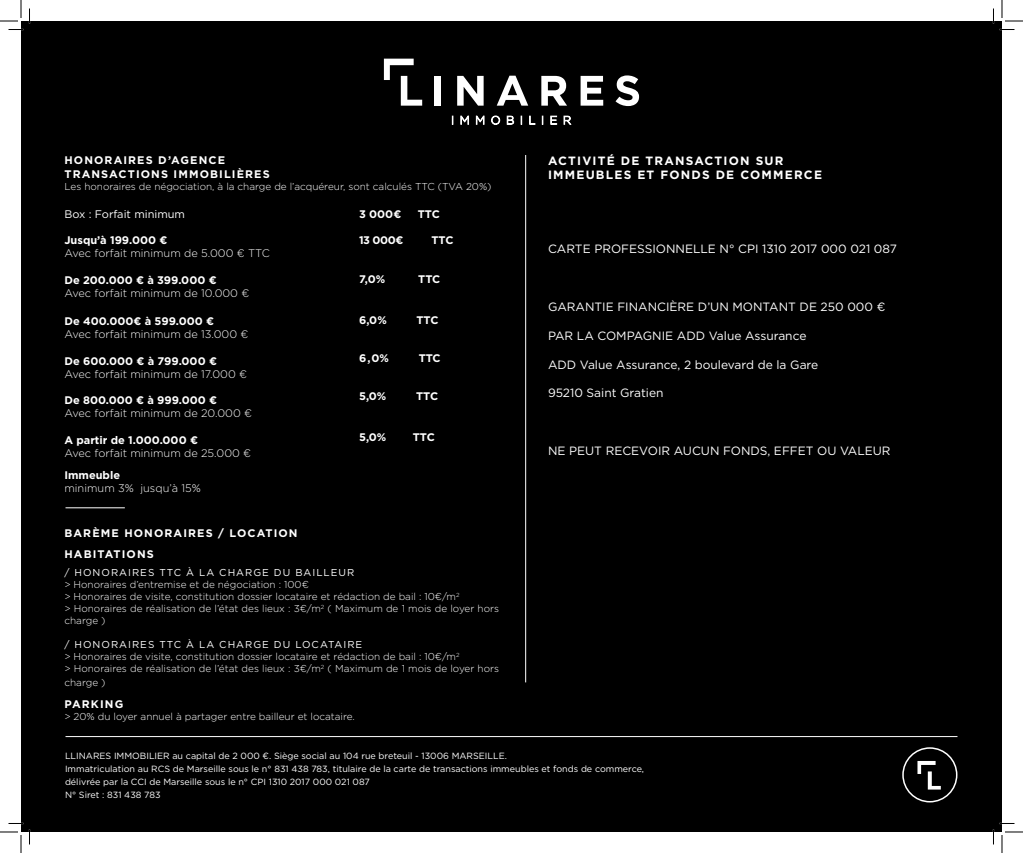
<style>
.page{position:relative;width:1023px;height:853px;background:#fff}
.page>*{position:absolute;margin:0;border:0;box-sizing:border-box;transform-origin:0 0}
.t1{font:12px "Gotham";color:#fff}
.t2{font:700 12px "Gotham";letter-spacing:.1em;color:#fff}
.t3{font:300 11px "Gotham";color:#fff}
.t4{font:700 11px "Gotham";color:#fff}
.t5{font:700 11px "Gotham";letter-spacing:.1em;color:#fff}
.t6{font:11px "Gotham";color:#fff}
.t7{font:300 10px/12px "Gotham";color:#fff}
.t8{font:10px "Gotham";letter-spacing:.1em;color:#fff}
.t9{font:9px "Gotham";color:#fff}
</style>
<div class="page">
<div style="left:21px;top:21px;width:981px;height:811px;background:#000"></div>
<svg style="left:461px;top:116px;width:8px;height:8px"></svg>
<svg style="left:476px;top:116px;width:8px;height:8px"></svg>
<svg style="left:491px;top:116px;width:9px;height:9px"></svg>
<svg style="left:507px;top:116px;width:7px;height:8px"></svg>
<svg style="left:529px;top:116px;width:6px;height:8px"></svg>
<svg style="left:550px;top:116px;width:7px;height:8px"></svg>
<svg style="left:564px;top:116px;width:7px;height:8px"></svg>
<svg style="left:384px;top:59px;width:38px;height:47px"></svg>
<div style="left:435px;top:76px;width:6px;height:30px;background:#fff"></div>
<svg style="left:457px;top:76px;width:27px;height:30px"></svg>
<svg style="left:541px;top:76px;width:26px;height:30px"></svg>
<svg style="left:580px;top:76px;width:23px;height:30px"></svg>
<svg style="left:615px;top:75px;width:24px;height:31px"></svg>
<svg style="left:497px;top:76px;width:31px;height:30px"></svg>
<hr style="left:525px;top:155px;width:1px;height:527px;background:#fff">
<hr style="left:66px;top:507px;width:59px;height:1px;background:#fff">
<hr style="left:66px;top:736px;width:891px;height:1px;background:#fff">
<div style="left:902px;top:747px;width:55px;height:55px;border:2px solid #fff;border-radius:50%"></div>
<svg style="left:917px;top:761px;width:24px;height:28px"></svg>
<svg style="left:0;top:0;width:30px;height:30px"></svg>
<svg style="left:0;top:823px;width:30px;height:30px"></svg>
<svg style="left:993px;top:0;width:30px;height:30px"></svg>
<svg style="left:993px;top:823px;width:30px;height:30px"></svg>
<p class="t5" style="left:64px;top:153px;width:162px">HONORAIRES D’AGENCE</p>
<p class="t5" style="left:64px;top:167px;width:207px">TRANSACTIONS IMMOBILIÈRES</p>
<p class="t7" style="left:64px;top:180px;width:429px">Les honoraires de négociation, à la charge de l’acquéreur, sont calculés TTC (TVA 20%)</p>
<p class="t6" style="left:64px;top:207px;width:122px">Box : Forfait minimum</p>
<p class="t4" style="left:64px;top:233px;width:104px">Jusqu’à 199.000 €</p>
<p class="t3" style="left:64px;top:246px;width:207px">Avec forfait minimum de 5.000 € TTC</p>
<p class="t4" style="left:64px;top:273px;width:154px">De 200.000 € à 399.000 €</p>
<p class="t3" style="left:64px;top:286px;width:186px">Avec forfait minimum de 10.000 €</p>
<p class="t4" style="left:64px;top:314px;width:151px">De 400.000€ à 599.000 €</p>
<p class="t3" style="left:64px;top:327px;width:185px">Avec forfait minimum de 13.000 €</p>
<p class="t4" style="left:64px;top:353px;width:154px">De 600.000 € à 799.000 €</p>
<p class="t3" style="left:64px;top:367px;width:184px">Avec forfait minimum de 17.000 €</p>
<p class="t4" style="left:64px;top:393px;width:154px">De 800.000 € à 999.000 €</p>
<p class="t3" style="left:64px;top:406px;width:189px">Avec forfait minimum de 20.000 €</p>
<p class="t4" style="left:64px;top:433px;width:135px">A partir de 1.000.000 €</p>
<p class="t3" style="left:64px;top:446px;width:188px">Avec forfait minimum de 25.000 €</p>
<p class="t4" style="left:64px;top:467px;width:57px">Immeuble</p>
<p class="t3" style="left:64px;top:481px;width:138px">minimum 3% jusqu’à 15%</p>
<p class="t5" style="left:64px;top:525px;width:235px">BARÈME HONORAIRES / LOCATION</p>
<p class="t5" style="left:64px;top:547px;width:91px">HABITATIONS</p>
<p class="t8" style="left:64px;top:566px;width:291px">/ HONORAIRES TTC À LA CHARGE DU BAILLEUR</p>
<p class="t7" style="left:64px;top:578px;width:246px">&gt; Honoraires d’entremise et de négociation : 100€</p>
<p class="t7" style="left:64px;top:590px;width:397px">&gt; Honoraires de visite, constitution dossier locataire et rédaction de bail : 10€/m<sup>2</sup></p>
<p class="t7" style="left:64px;top:602px;width:436px">&gt; Honoraires de réalisation de l’état des lieux : 3€/m<sup>2</sup> ( Maximum de 1 mois de loyer hors charge )</p>
<p class="t8" style="left:64px;top:638px;width:299px">/ HONORAIRES TTC À LA CHARGE DU LOCATAIRE</p>
<p class="t7" style="left:64px;top:650px;width:397px">&gt; Honoraires de visite, constitution dossier locataire et rédaction de bail : 10€/m<sup>2</sup></p>
<p class="t7" style="left:64px;top:661px;width:436px;line-height:14.4px">&gt; Honoraires de réalisation de l’état des lieux : 3€/m<sup>2</sup> ( Maximum de 1 mois de loyer hors charge )</p>
<p class="t5" style="left:64px;top:697px;width:60px">PARKING</p>
<p class="t7" style="left:64px;top:710px;width:292px">&gt; 20% du loyer annuel à partager entre bailleur et locataire.</p>
<p class="t4" style="left:359px;top:207px;width:44px">3 000€</p>
<p class="t4" style="left:418px;top:207px;width:24px">TTC</p>
<p class="t4" style="left:359px;top:233px;width:46px">13 000€</p>
<p class="t4" style="left:431px;top:233px;width:24px">TTC</p>
<p class="t4" style="left:359px;top:272px;width:28px">7,0%</p>
<p class="t4" style="left:418px;top:272px;width:24px">TTC</p>
<p class="t4" style="left:359px;top:312px;width:29px">6,0%</p>
<p class="t4" style="left:416px;top:312px;width:24px">TTC</p>
<p class="t4" style="left:359px;top:351px;width:31px">6,0%</p>
<p class="t4" style="left:419px;top:351px;width:24px">TTC</p>
<p class="t4" style="left:359px;top:389px;width:29px">5,0%</p>
<p class="t4" style="left:416px;top:389px;width:24px">TTC</p>
<p class="t4" style="left:359px;top:430px;width:29px">5,0%</p>
<p class="t4" style="left:413px;top:430px;width:24px">TTC</p>
<p class="t2" style="left:548px;top:152px;width:237px">ACTIVITÉ DE TRANSACTION SUR</p>
<p class="t2" style="left:548px;top:167px;width:275px">IMMEUBLES ET FONDS DE COMMERCE</p>
<p class="t1" style="left:548px;top:241px;width:351px">CARTE PROFESSIONNELLE N° CPI 1310 2017 000 021 087</p>
<p class="t1" style="left:548px;top:299px;width:339px">GARANTIE FINANCIÈRE D’UN MONTANT DE 250 000 €</p>
<p class="t1" style="left:548px;top:328px;width:260px">PAR LA COMPAGNIE ADD Value Assurance</p>
<p class="t1" style="left:548px;top:357px;width:272px">ADD Value Assurance, 2 boulevard de la Gare</p>
<p class="t1" style="left:548px;top:385px;width:117px">95210 Saint Gratien</p>
<p class="t1" style="left:548px;top:443px;width:344px">NE PEUT RECEVOIR AUCUN FONDS, EFFET OU VALEUR</p>
<p class="t9" style="left:65px;top:750px;width:443px">LLINARES IMMOBILIER au capital de 2 000 €. Siège social au 104 rue breteuil - 13006 MARSEILLE.</p>
<p class="t9" style="left:65px;top:763px;width:581px">Immatriculation au RCS de Marseille sous le n° 831 438 783, titulaire de la carte de transactions immeubles et fonds de commerce,</p>
<p class="t9" style="left:65px;top:776px;width:306px">délivrée par la CCI de Marseille sous le n° CPI 1310 2017 000 021 087</p>
<p class="t9" style="left:65px;top:788px;width:97px">N° Siret : 831 438 783</p>
</div>
